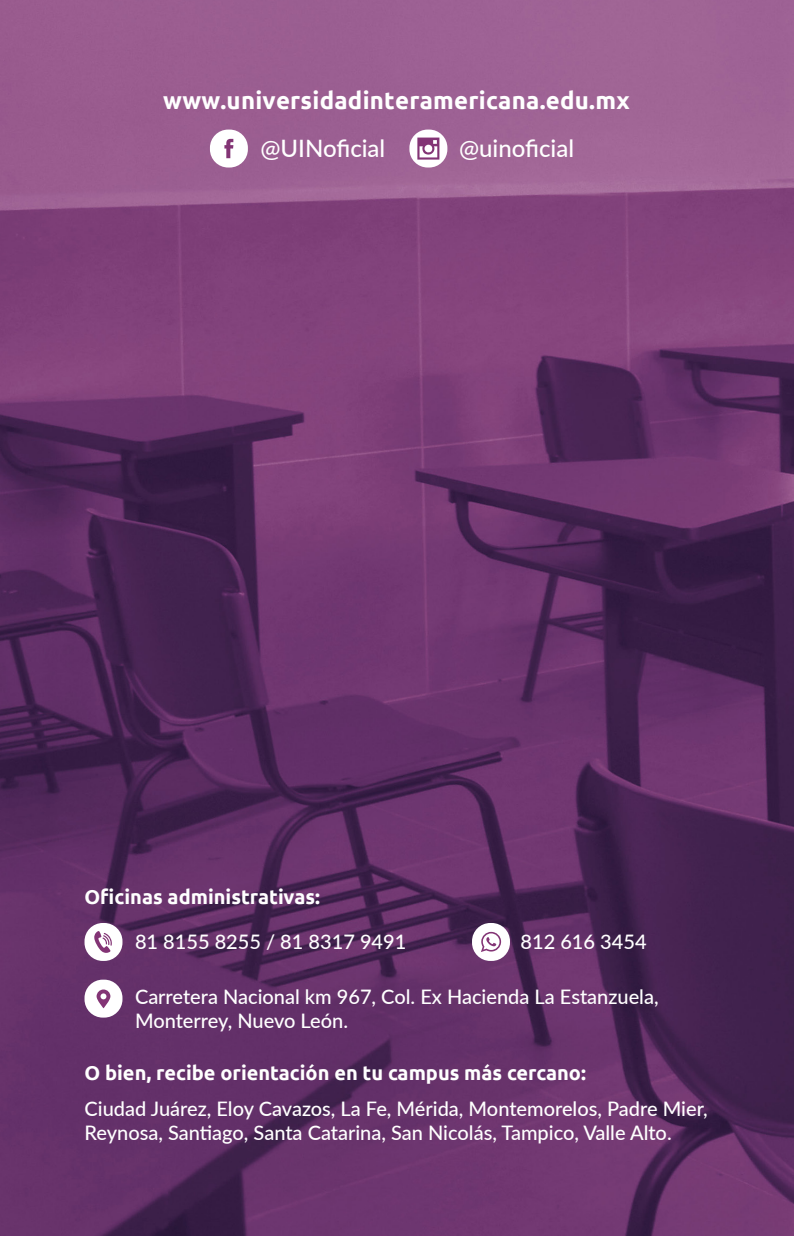
<style>
.page{position:relative;width:794px;height:1236px;background:#fff}
.page>*{position:absolute;margin:0;border:0;box-sizing:border-box;transform-origin:0 0}
.t1{font:700 24px "Ubuntu";letter-spacing:.01em;color:#fff}
.t2{font:500 24px "Lato";color:#fff}
.t3{font:500 20px/24px "Lato";color:#fff}
.t4{font:700 20px "Ubuntu";color:#fff}
</style>
<div class="page">
<img style="left:0;top:0;width:794px;height:1236px">
<div style="left:210px;top:130px;width:38px;height:38px;background:#fff;border-radius:18px"></div>
<svg style="left:224px;top:139px;width:9px;height:19px"></svg>
<div style="left:409px;top:130px;width:38px;height:38px;background:#fff;border-radius:18px"></div>
<svg style="left:417px;top:138px;width:22px;height:22px"></svg>
<div style="left:84px;top:980px;width:38px;height:38px;background:#fff;border-radius:18px"></div>
<svg style="left:97px;top:989px;width:13px;height:19px"></svg>
<div style="left:472px;top:923px;width:38px;height:38px;background:#fff;border-radius:18px"></div>
<svg style="left:481px;top:932px;width:20px;height:20px"></svg>
<div style="left:84px;top:923px;width:38px;height:38px;background:#fff;border-radius:18px"></div>
<svg style="left:94px;top:931px;width:18px;height:22px"></svg>
<p class="t1" style="left:163px;top:86px;width:468px">www.universidadinteramericana.edu.mx</p>
<p class="t2" style="left:260px;top:131px;width:126px">@UINoficial</p>
<p class="t2" style="left:459px;top:131px;width:117px">@uinoficial</p>
<p class="t4" style="left:84px;top:885px;width:237px">Oficinas administrativas:</p>
<p class="t3" style="left:135px;top:929px;width:273px">81 8155 8255 / 81 8317 9491</p>
<p class="t3" style="left:520px;top:929px;width:128px">812 616 3454</p>
<p class="t3" style="left:135px;top:983px;width:525px">Carretera Nacional km 967, Col. Ex Hacienda La Estanzuela,<br>Monterrey, Nuevo León.</p>
<p class="t4" style="left:84px;top:1061px;width:503px">O bien, recibe orientación en tu campus más cercano:</p>
<p class="t3" style="left:84px;top:1095px;width:625px">Ciudad Juárez, Eloy Cavazos, La Fe, Mérida, Montemorelos, Padre Mier,<br>Reynosa, Santiago, Santa Catarina, San Nicolás, Tampico, Valle Alto.</p>
</div>
